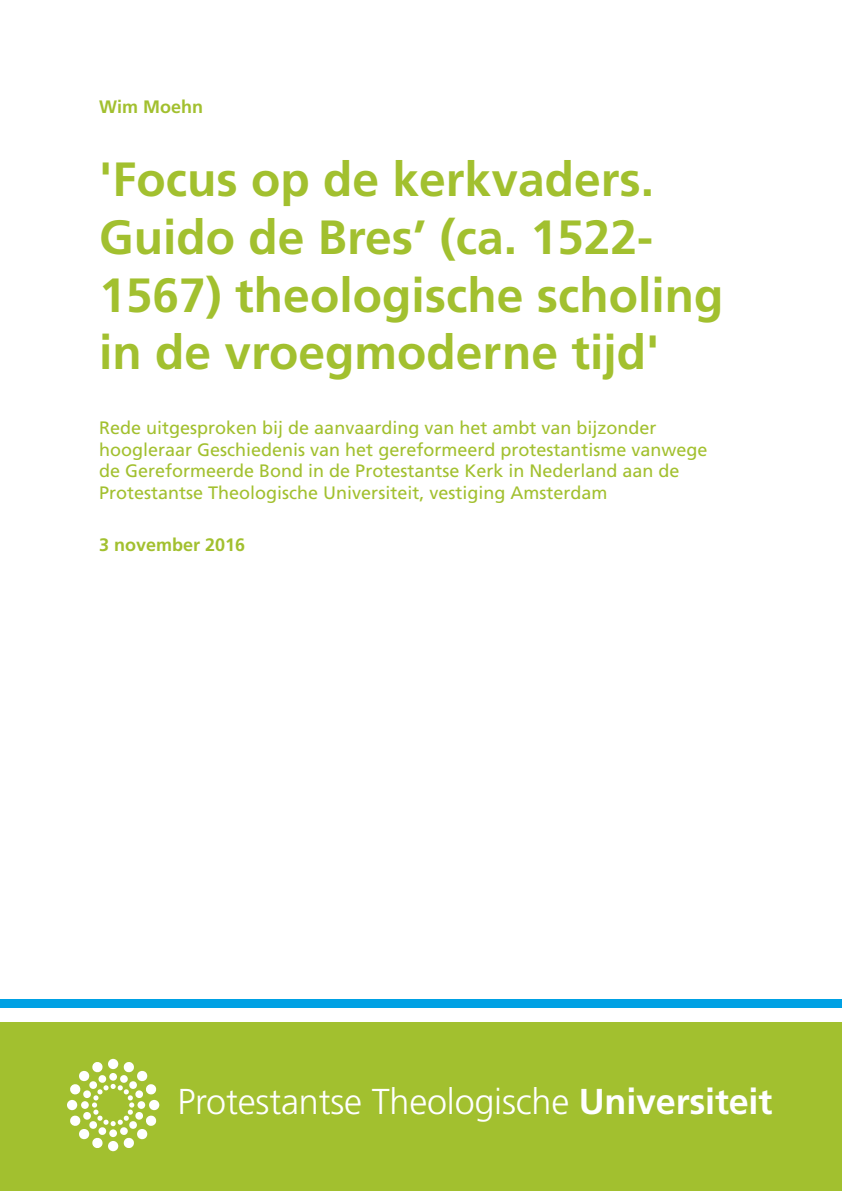
<style>
.page{position:relative;width:842px;height:1191px;background:#fff}
.page>*{position:absolute;margin:0;border:0;box-sizing:border-box;transform-origin:0 0}
.t1{font:700 48px/57.6px "Frutiger LT Std";color:#a2c02f}
.t2{font:300 36px "Frutiger LT Std";letter-spacing:-.005em;color:#fff}
.t3{font:18px/21.6px "Frutiger LT Std";color:#a2c02f}
.t4{font:700 18px "Frutiger LT Std";color:#a2c02f}
.s1{font-weight:700}
</style>
<div class="page">
<div style="left:0;top:1023px;width:842px;height:168px;background:#a2c02f"></div>
<div style="left:0;top:999px;width:842px;height:8px;background:#00a1e4"></div>
<div style="left:67px;top:1099px;width:10px;height:11px;background:#fff;border-radius:50%"></div>
<div style="left:108px;top:1141px;width:10px;height:10px;background:#fff;border-radius:50%"></div>
<div style="left:149px;top:1099px;width:10px;height:11px;background:#fff;border-radius:50%"></div>
<svg style="left:108px;top:1058px;width:10px;height:11px"></svg>
<svg style="left:69px;top:1061px;width:88px;height:87px"></svg>
<p class="t4" style="left:99px;top:96px;width:106px">Wim Moehn</p>
<h1 class="t1" style="left:99px;top:151px;width:626px">'Focus op de kerkvaders.<br>Guido de Bres’ (ca. 1522-<br>1567) theologische scholing in de vroegmoderne tijd'</h1>
<p class="t3" style="left:99px;top:417px;width:610px">Rede uitgesproken bij de aanvaarding van het ambt van bijzonder hoogleraar Geschiedenis van het gereformeerd protestantisme vanwege de Gereformeerde Bond in de Protestantse Kerk in Nederland aan de Protestantse Theologische Universiteit, vestiging Amsterdam</p>
<p class="t4" style="left:99px;top:534px;width:148px">3 november 2016</p>
<h2 class="t2" style="left:177px;top:1081px;width:596px">Protestantse Theologische <span class="s1">Universiteit</span></h2>
</div>
